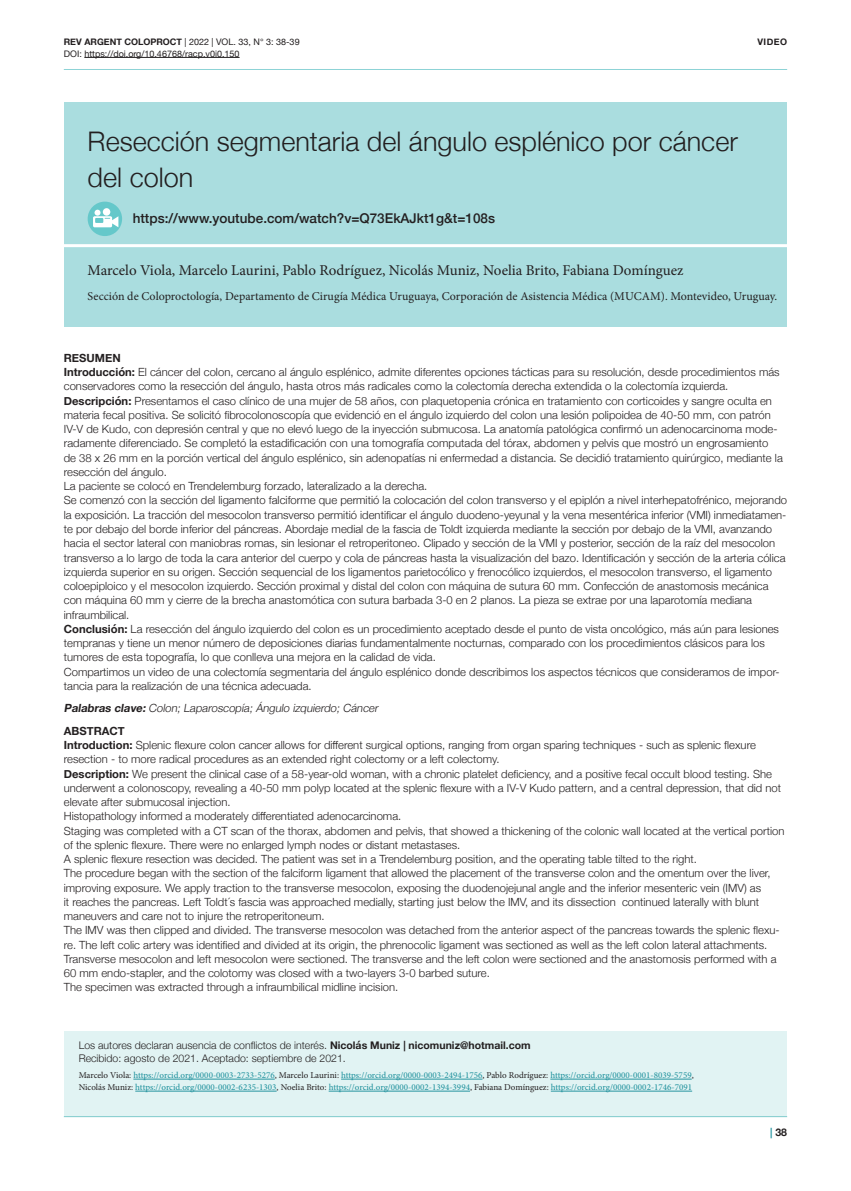
<style>
.page{position:relative;width:851px;height:1191px;background:#fff}
.page>*{position:absolute;margin:0;border:0;box-sizing:border-box;transform-origin:0 0}
.t1{font:300 27px/36px "Helvetica Neue";color:#231f20}
.t2{font:15px "Minion Pro";color:#231f20}
.t3{font:500 13.5px "Helvetica Neue";color:#231f20}
.t4{font:12px "Minion Pro";color:#231f20}
.t5{font:300 11.25px/14.2px "Helvetica Neue";color:#231f20}
.t6{font:italic 300 11.25px/23.2px "Helvetica Neue";color:#231f20}
.t7{font:300 10.5px/12.8px "Helvetica Neue";color:#231f20}
.t8{font:700 10.5px "Helvetica Neue";color:#231f20}
.t9{font:500 9px/12px "Minion Pro";color:#2795a0}
.t10{font:9px "Helvetica Neue";color:#231f20}
.t11{font:700 9px "Helvetica Neue";letter-spacing:.05em;color:#231f20}
.s1{font-weight:700}
.s2{font-weight:700;font-style:normal}
.s3{font-weight:400;color:#231f20}
.s4{color:#2795a0}
</style>
<div class="page">
<hr style="left:64px;top:69px;width:723px;height:1px;background:#8dd3d6">
<hr style="left:64px;top:1116px;width:723px;height:1px;background:#8dd3d6">
<hr style="left:84px;top:57px;width:155px;height:1px;background:#231f20">
<div style="left:65px;top:102px;width:722px;height:224px;background:#aadddf"></div>
<hr style="left:54px;top:244px;width:743px;height:3px;background:#fff">
<div style="left:64px;top:1031px;width:722px;height:85px;background:#e1f3f3"></div>
<hr style="left:133px;top:1078px;width:142px;height:1px;background:#2795a0">
<hr style="left:341px;top:1078px;width:141px;height:1px;background:#2795a0">
<hr style="left:550px;top:1078px;width:141px;height:1px;background:#2795a0">
<hr style="left:135px;top:1090px;width:141px;height:1px;background:#2795a0">
<hr style="left:328px;top:1090px;width:142px;height:1px;background:#2795a0">
<hr style="left:550px;top:1090px;width:142px;height:1px;background:#2795a0">
<div style="left:88px;top:202px;width:34px;height:34px;background:#65c8ca;border-radius:50%"></div>
<svg style="left:93px;top:208px;width:25px;height:19px"></svg>
<p class="t10" style="left:64px;top:35px;width:237px"><span class="s1">REV ARGENT COLOPROCT</span> | 2022 | VOL. 33, N° 3: 38-39</p>
<p class="t11" style="left:757px;top:34px;width:31px">VIDEO</p>
<p class="t10" style="left:64px;top:47px;width:177px">DOI: https://doi.org/10.46768/racp.v0i0.150</p>
<h1 class="t1" style="left:88px;top:121px;width:651px">Resección segmentaria del ángulo esplénico por cáncer del colon</h1>
<p class="t3" style="left:133px;top:207px;width:364px">https://www.youtube.com/watch?v=Q73EkAJkt1g&amp;t=108s</p>
<h2 class="t2" style="left:88px;top:260px;width:597px">Marcelo Viola, Marcelo Laurini, Pablo Rodríguez, Nicolás Muniz, Noelia Brito, Fabiana Domínguez</h2>
<p class="t4" style="left:88px;top:288px;width:691px">Sección de Coloproctología, Departamento de Cirugía Médica Uruguaya, Corporación de Asistencia Médica (MUCAM). Montevideo, Uruguay.</p>
<p class="t5" style="left:64px;top:350px;width:724px"><span class="s1">RESUMEN<br>Introducción:</span> El cáncer del colon, cercano al ángulo esplénico, admite diferentes opciones tácticas para su resolución, desde procedimientos más conservadores como la resección del ángulo, hasta otros más radicales como la colectomía derecha extendida o la colectomía izquierda.<br><span class="s1">Descripción:</span> Presentamos el caso clínico de una mujer de 58 años, con plaquetopenia crónica en tratamiento con corticoides y sangre oculta en materia fecal positiva. Se solicitó fibrocolonoscopía que evidenció en el ángulo izquierdo del colon una lesión polipoidea de 40-50 mm, con patrón IV-V de Kudo, con depresión central y que no elevó luego de la inyección submucosa. La anatomía patológica confirmó un adenocarcinoma mode&shy;radamente diferenciado. Se completó la estadificación con una tomografía computada del tórax, abdomen y pelvis que mostró un engrosamiento<br>de 38 x 26 mm en la porción vertical del ángulo esplénico, sin adenopatías ni enfermedad a distancia. Se decidió tratamiento quirúrgico, mediante la resección del ángulo.<br>La paciente se colocó en Trendelemburg forzado, lateralizado a la derecha.<br>Se comenzó con la sección del ligamento falciforme que permitió la colocación del colon transverso y el epiplón a nivel interhepatofrénico, mejorando la exposición. La tracción del mesocolon transverso permitió identificar el ángulo duodeno-yeyunal y la vena mesentérica inferior (VMI) inmediatamen&shy;te por debajo del borde inferior del páncreas. Abordaje medial de la fascia de Toldt izquierda mediante la sección por debajo de la VMI, avanzando hacia el sector lateral con maniobras romas, sin lesionar el retroperitoneo. Clipado y sección de la VMI y posterior, sección de la raíz del mesocolon transverso a lo largo de toda la cara anterior del cuerpo y cola de páncreas hasta la visualización del bazo. Identificación y sección de la arteria cólica izquierda superior en su origen. Sección sequencial de los ligamentos parietocólico y frenocólico izquierdos, el mesocolon transverso, el ligamento coloepiploico y el mesocolon izquierdo. Sección proximal y distal del colon con máquina de sutura 60 mm. Confección de anastomosis mecánica con máquina 60 mm y cierre de la brecha anastomótica con sutura barbada 3-0 en 2 planos. La pieza se extrae por una laparotomía mediana infraumbilical.<br><span class="s1">Conclusión:</span> La resección del ángulo izquierdo del colon es un procedimiento aceptado desde el punto de vista oncológico, más aún para lesiones tempranas y tiene un menor número de deposiciones diarias fundamentalmente nocturnas, comparado con los procedimientos clásicos para los tumores de esta topografía, lo que conlleva una mejora en la calidad de vida.<br>Compartimos un video de una colectomía segmentaria del ángulo esplénico donde describimos los aspectos técnicos que consideramos de impor&shy;tancia para la realización de una técnica adecuada.</p>
<p class="t6" style="left:64px;top:695px;width:318px"><span class="s1">Palabras clave:</span>Colon;Laparoscopía;Ángulo izquierdo;Cáncer<br><span class="s2">ABSTRACT</span></p>
<p class="t5" style="left:64px;top:737px;width:722px"><span class="s1">Introduction:</span> Splenic flexure colon cancer allows for different surgical options, ranging from organ sparing techniques - such as splenic flexure resection - to more radical procedures as an extended right colectomy or a left colectomy.<br><span class="s1">Description:</span> We present the clinical case of a 58-year-old woman, with a chronic platelet deficiency, and a positive fecal occult blood testing. She underwent a colonoscopy, revealing a 40-50 mm polyp located at the splenic flexure with a IV-V Kudo pattern, and a central depression, that did not elevate after submucosal injection.<br>Histopathology informed a moderately differentiated adenocarcinoma.<br>Staging was completed with a CT scan of the thorax, abdomen and pelvis, that showed a thickening of the colonic wall located at the vertical portion of the splenic flexure. There were no enlarged lymph nodes or distant metastases.<br>A splenic flexure resection was decided. The patient was set in a Trendelemburg position, and the operating table tilted to the right.<br>The procedure began with the section of the falciform ligament that allowed the placement of the transverse colon and the omentum over the liver, improving exposure. We apply traction to the transverse mesocolon, exposing the duodenojejunal angle and the inferior mesenteric vein (IMV) as<br>it reaches the pancreas. Left Toldt´s fascia was approached medially, starting just below the IMV, and its dissection continued laterally with blunt maneuvers and care not to injure the retroperitoneum.<br>The IMV was then clipped and divided. The transverse mesocolon was detached from the anterior aspect of the pancreas towards the splenic flexu&shy;re. The left colic artery was identified and divided at its origin, the phrenocolic ligament was sectioned as well as the left colon lateral attachments.<br>Transverse mesocolon and left mesocolon were sectioned. The transverse and the left colon were sectioned and the anastomosis performed with a 60 mm endo-stapler, and the colotomy was closed with a two-layers 3-0 barbed suture.<br>The specimen was extracted through a infraumbilical midline incision.</p>
<p class="t7" style="left:79px;top:1038px;width:453px">Los autores declaran ausencia de conflictos de interés. <span class="s1">Nicolás Muniz | nicomuniz@hotmail.com<br></span>Recibido: agosto de 2021. Aceptado: septiembre de 2021.</p>
<p class="t9" style="left:79px;top:1069px;width:616px"><span class="s3">Marcelo Viola:</span> https://orcid.org/0000-0003-2733-5276<span class="s3">, Marcelo Laurini:</span> https://orcid.org/0000-0003-2494-1756<span class="s3">, Pablo Rodríguez:</span> https://orcid.org/0000-0001-8039-5759<span class="s3">,<br>Nicolás Muniz:</span> https://orcid.org/0000-0002-6235-1303<span class="s3">, Noelia Brito:</span> https://orcid.org/0000-0002-1394-3994<span class="s3">, Fabiana Domínguez:</span> https://orcid.org/0000-0002-1746-7091</p>
<p class="t8" style="left:770px;top:1124px;width:18px"><span class="s4">|</span> 38</p>
</div>
